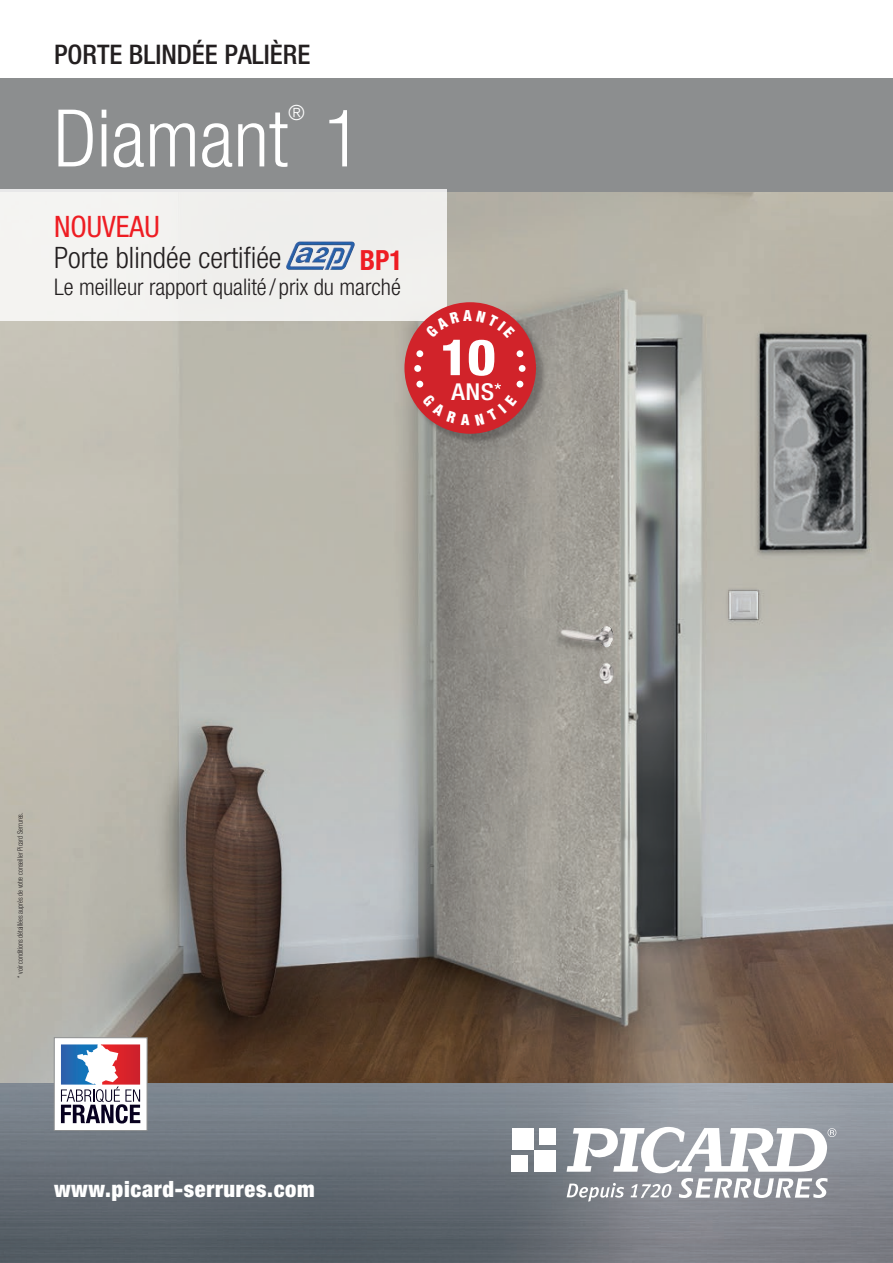
<style>
.page{position:relative;width:893px;height:1263px;background:#fff}
.page>*{position:absolute;margin:0;border:0;box-sizing:border-box;transform-origin:0 0}
.t1{font:300 condensed 79.5px "Helvetica Neue";color:#fff}
.t2{font:800 condensed 49.95px "Helvetica Neue";color:#fff;scale:1.1 1}
.t3{font:300 condensed 29.55px "Helvetica Neue";color:#231f20}
.t4{font:condensed 29.55px "Helvetica Neue";color:#ee1d23}
.t5{font:700 condensed 27.6px "Helvetica Neue";color:#ee1d23}
.t6{font:500 condensed 27px "Helvetica Neue";color:#231f20}
.t7{font:500 condensed 23.25px "Helvetica Neue";color:#fff;scale:1.11 1}
.t8{font:300 condensed 22.95px "Helvetica Neue";color:#231f20}
.t9{font:900 condensed 22.5px "Helvetica Neue";letter-spacing:.03em;color:#fff}
.t10{font:300 condensed 21px "Helvetica Neue";color:#fff}
.t11{font:900 condensed 15.3px "Helvetica Neue";color:#fff;scale:.96 1}
.t12{font:300 condensed 7.5px "Helvetica Neue";color:#231f20;scale:.9 1}
</style>
<div class="page">
<img style="left:0;top:191px;width:893px;height:893px">
<img style="left:0;top:1084px;width:893px;height:179px">
<div style="left:512px;top:1128px;width:22px;height:22px;background:#fff"></div>
<div style="left:540px;top:1128px;width:16px;height:16px;background:#fff"></div>
<div style="left:512px;top:1156px;width:16px;height:16px;background:#fff"></div>
<div style="left:534px;top:1150px;width:21px;height:22px;background:#fff"></div>
<svg style="left:567px;top:1126px;width:269px;height:75px"></svg>
<div style="left:54px;top:1038px;width:93px;height:92px;background:#fff"></div>
<div style="left:54px;top:1037px;width:93px;height:94px;border:1px solid #8c8e8f"></div>
<svg style="left:61px;top:1044px;width:79px;height:79px"></svg>
<div style="left:0;top:78px;width:893px;height:113px;background:#8c8e8f"></div>
<div style="left:0;top:189px;width:446px;height:132px;background:#f1f0ee"></div>
<img style="left:286px;top:241px;width:69px;height:29px">
<div style="left:406px;top:304px;width:141px;height:141px;background:#231f20;opacity:.3"></div>
<div style="left:404px;top:302px;width:132px;height:132px;background:#d1232a;border-radius:50%"></div>
<div style="left:517px;top:350px;width:6px;height:7px;background:#fff;border-radius:50%"></div>
<div style="left:519px;top:365px;width:7px;height:7px;background:#fff;border-radius:50%"></div>
<div style="left:416px;top:350px;width:7px;height:7px;background:#fff;border-radius:50%"></div>
<div style="left:414px;top:365px;width:7px;height:7px;background:#fff;border-radius:50%"></div>
<div style="left:416px;top:381px;width:7px;height:6px;background:#fff;border-radius:50%"></div>
<svg style="left:422px;top:381px;width:101px;height:44px"></svg>
<svg style="left:425px;top:311px;width:13px;height:9px"></svg>
<svg style="left:501px;top:310px;width:14px;height:10px"></svg>
<h3 class="t6" style="left:54px;top:38px;width:258px">PORTE BLINDÉE PALIÈRE</h3>
<h1 class="t1" style="left:54px;top:93px;width:236px">Diamant</h1>
<h3 class="t10" style="left:288px;top:100px;width:18px">®</h3>
<h1 class="t1" style="left:324px;top:93px;width:40px">1</h1>
<h3 class="t4" style="left:54px;top:210px;width:107px">NOUVEAU</h3>
<h3 class="t3" style="left:54px;top:241px;width:229px">Porte blindée certifiée</h3>
<h3 class="t5" style="left:360px;top:237px;width:45px">BP1</h3>
<h3 class="t8" style="left:54px;top:273px;width:348px">Le meilleur rapport qualité / prix du marché</h3>
<h3 class="t11" style="left:463px;top:306px;width:10px">a</h3>
<h2 class="t2" style="left:440px;top:326px;width:52px">10</h2>
<h3 class="t7" style="left:451px;top:378px;width:40px">ANS</h3>
<p class="t12" style="left:16px;top:978px;width:185px;rotate:-90deg">* voir conditions détaillées auprès de votre conseiller Picard Serrures.</p>
<h3 class="t9" style="left:54px;top:1175px;width:262px">www.picard-serrures.com</h3>
</div>
